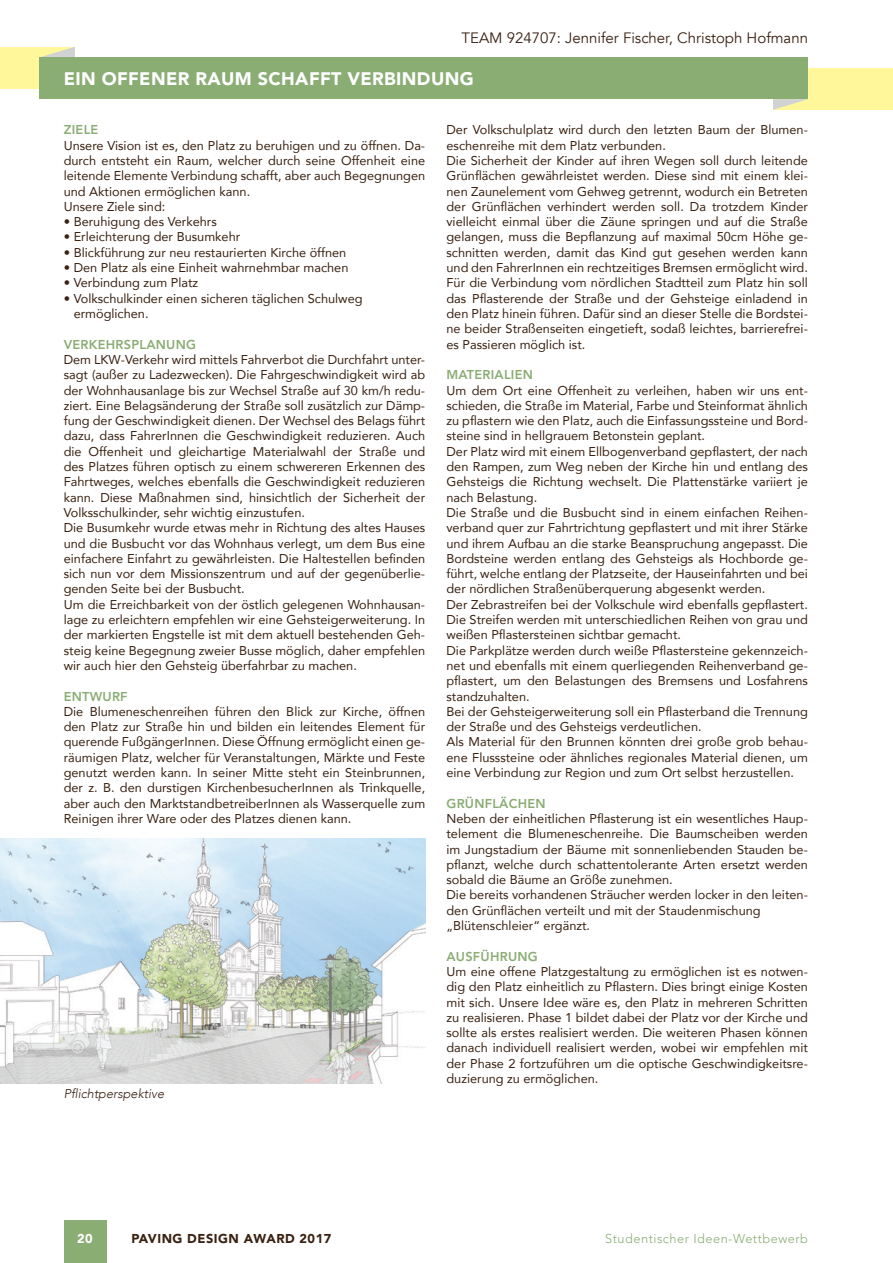
<style>
.page{position:relative;width:893px;height:1263px;background:#fff}
.page>*{position:absolute;margin:0;border:0;box-sizing:border-box;transform-origin:0 0}
.t1{font:900 18px "Avenir";letter-spacing:.02em;color:#fff}
.t2{font:15px "Avenir";color:#3a2111}
.t3{font:12.75px/15.3px "Avenir";color:#3a2111}
.t4{font:800 12.75px "Avenir";letter-spacing:.02em;color:#8aad74}
.t5{font:300 12.75px "Avenir";letter-spacing:.04em;color:#8aad74}
.t6{font:900 12.75px "Avenir";letter-spacing:.04em;color:#3a2111}
.t7{font:italic 300 12.75px "Avenir";color:#3a2111}
.t8{font:900 12.75px "Avenir";color:#fff}
</style>
<div class="page">
<div style="left:773px;top:68px;width:120px;height:42px;background:#fff79a"></div>
<div style="left:0;top:47px;width:75px;height:42px;background:#fff79a"></div>
<svg style="left:41px;top:47px;width:34px;height:10px"></svg>
<div style="left:40px;top:57px;width:768px;height:42px;background:#8aad74"></div>
<div style="left:64px;top:1220px;width:42px;height:43px;background:#8aad74"></div>
<svg style="left:773px;top:99px;width:34px;height:11px"></svg>
<img style="left:0;top:838px;width:425px;height:245px">
<p class="t2" style="left:461px;top:28px;width:348px">TEAM 924707: Jennifer Fischer, Christoph Hofmann</p>
<h1 class="t1" style="left:64px;top:68px;width:411px">EIN OFFENER RAUM SCHAFFT VERBINDUNG</h1>
<p class="t4" style="left:64px;top:122px;width:36px">ZIELE</p>
<p class="t3" style="left:64px;top:137px;width:363px">Unsere Vision ist es, den Platz zu beruhigen und zu öffnen. Da&shy;durch entsteht ein Raum, welcher durch seine Offenheit eine leitende Elemente Verbindung schafft, aber auch Begegnungen und Aktionen ermöglichen kann.<br>Unsere Ziele sind:</p>
<p class="t3" style="left:64px;top:214px;width:155px">• Beruhigung des Verkehrs</p>
<p class="t3" style="left:64px;top:229px;width:178px">• Erleichterung der Busumkehr</p>
<p class="t3" style="left:64px;top:244px;width:284px">• Blickführung zur neu restaurierten Kirche öffnen</p>
<p class="t3" style="left:64px;top:260px;width:286px">• Den Platz als eine Einheit wahrnehmbar machen</p>
<p class="t3" style="left:64px;top:275px;width:136px">• Verbindung zum Platz</p>
<p class="t3" style="left:74px;top:290px;width:290px;text-indent:-10px">• Volkschulkinder einen sicheren täglichen Schulweg ermöglichen.</p>
<p class="t4" style="left:64px;top:337px;width:134px">VERKEHRSPLANUNG</p>
<p class="t3" style="left:64px;top:351px;width:363px">Dem LKW-Verkehr wird mittels Fahrverbot die Durchfahrt unter&shy;sagt (außer zu Ladezwecken). Die Fahrgeschwindigkeit wird ab der Wohnhausanlage bis zur Wechsel Straße auf 30 km/h redu&shy;ziert. Eine Belagsänderung der Straße soll zusätzlich zur Dämp&shy;fung der Geschwindigkeit dienen. Der Wechsel des Belags führt dazu, dass FahrerInnen die Geschwindigkeit reduzieren. Auch die Offenheit und gleichartige Materialwahl der Straße und des Platzes führen optisch zu einem schwereren Erkennen des Fahrtweges, welches ebenfalls die Geschwindigkeit reduzieren kann. Diese Maßnahmen sind, hinsichtlich der Sicherheit der Volksschulkinder, sehr wichtig einzustufen.<br>Die Busumkehr wurde etwas mehr in Richtung des altes Hauses und die Busbucht vor das Wohnhaus verlegt, um dem Bus eine einfachere Einfahrt zu gewährleisten. Die Haltestellen befinden sich nun vor dem Missionszentrum und auf der gegenüberlie&shy;genden Seite bei der Busbucht.<br>Um die Erreichbarkeit von der östlich gelegenen Wohnhausan&shy;lage zu erleichtern empfehlen wir eine Gehsteigerweiterung. In der markierten Engstelle ist mit dem aktuell bestehenden Geh&shy;steig keine Begegnung zweier Busse möglich, daher empfehlen wir auch hier den Gehsteig überfahrbar zu machen.</p>
<p class="t4" style="left:64px;top:688px;width:65px">ENTWURF</p>
<p class="t3" style="left:64px;top:703px;width:363px;text-align:justify">Die Blumeneschenreihen führen den Blick zur Kirche, öffnen den Platz zur Straße hin und bilden ein leitendes Element für querende FußgängerInnen. Diese Öffnung ermöglicht einen ge&shy;räumigen Platz, welcher für Veranstaltungen, Märkte und Feste genutzt werden kann. In seiner Mitte steht ein Steinbrunnen, der z. B. den durstigen KirchenbesucherInnen als Trinkquelle, aber auch den MarktstandbetreiberInnen als Wasserquelle zum Reinigen ihrer Ware oder des Platzes dienen kann.</p>
<p class="t7" style="left:64px;top:1086px;width:102px">Pflichtperspektive</p>
<p class="t3" style="left:446px;top:122px;width:363px">Der Volkschulplatz wird durch den letzten Baum der Blumen&shy;eschenreihe mit dem Platz verbunden.<br>Die Sicherheit der Kinder auf ihren Wegen soll durch leitende Grünflächen gewährleistet werden. Diese sind mit einem klei&shy;nen Zaunelement vom Gehweg getrennt, wodurch ein Betreten der Grünflächen verhindert werden soll. Da trotzdem Kinder vielleicht einmal über die Zäune springen und auf die Straße gelangen, muss die Bepflanzung auf maximal 50cm Höhe ge&shy;schnitten werden, damit das Kind gut gesehen werden kann und den FahrerInnen ein rechtzeitiges Bremsen ermöglicht wird.<br>Für die Verbindung vom nördlichen Stadtteil zum Platz hin soll das Pflasterende der Straße und der Gehsteige einladend in den Platz hinein führen. Dafür sind an dieser Stelle die Bordstei&shy;ne beider Straßenseiten eingetieft, sodaß leichtes, barrierefrei&shy;es Passieren möglich ist.</p>
<p class="t4" style="left:446px;top:367px;width:88px">MATERIALIEN</p>
<p class="t3" style="left:446px;top:382px;width:363px">Um dem Ort eine Offenheit zu verleihen, haben wir uns ent&shy;schieden, die Straße im Material, Farbe und Steinformat ähnlich zu pflastern wie den Platz, auch die Einfassungssteine und Bord&shy;steine sind in hellgrauem Betonstein geplant.<br>Der Platz wird mit einem Ellbogenverband gepflastert, der nach den Rampen, zum Weg neben der Kirche hin und entlang des Gehsteigs die Richtung wechselt. Die Plattenstärke variiert je nach Belastung.<br>Die Straße und die Busbucht sind in einem einfachen Reihen&shy;verband quer zur Fahrtrichtung gepflastert und mit ihrer Stärke und ihrem Aufbau an die starke Beanspruchung angepasst. Die Bordsteine werden entlang des Gehsteigs als Hochborde ge&shy;führt, welche entlang der Platzseite, der Hauseinfahrten und bei der nördlichen Straßenüberquerung abgesenkt werden.<br>Der Zebrastreifen bei der Volkschule wird ebenfalls gepflastert.<br>Die Streifen werden mit unterschiedlichen Reihen von grau und weißen Pflastersteinen sichtbar gemacht.<br>Die Parkplätze werden durch weiße Pflastersteine gekennzeich&shy;net und ebenfalls mit einem querliegenden Reihenverband ge&shy;pflastert, um den Belastungen des Bremsens und Losfahrens standzuhalten.<br>Bei der Gehsteigerweiterung soll ein Pflasterband die Trennung der Straße und des Gehsteigs verdeutlichen.<br>Als Material für den Brunnen könnten drei große grob behau&shy;ene Flusssteine oder ähnliches regionales Material dienen, um eine Verbindung zur Region und zum Ort selbst herzustellen.</p>
<p class="t4" style="left:446px;top:796px;width:101px">GRÜNFLÄCHEN</p>
<p class="t3" style="left:446px;top:810px;width:363px">Neben der einheitlichen Pflasterung ist ein wesentliches Haup&shy;telement die Blumeneschenreihe. Die Baumscheiben werden im Jungstadium der Bäume mit sonnenliebenden Stauden be&shy;pflanzt, welche durch schattentolerante Arten ersetzt werden sobald die Bäume an Größe zunehmen.<br>Die bereits vorhandenen Sträucher werden locker in den leiten&shy;den Grünflächen verteilt und mit der Staudenmischung „Blütenschleier“ ergänzt.</p>
<p class="t4" style="left:446px;top:949px;width:93px">AUSFÜHRUNG</p>
<p class="t3" style="left:446px;top:963px;width:363px;text-align:justify">Um eine offene Platzgestaltung zu ermöglichen ist es notwen&shy;dig den Platz einheitlich zu Pflastern. Dies bringt einige Kosten mit sich. Unsere Idee wäre es, den Platz in mehreren Schritten zu realisieren. Phase 1 bildet dabei der Platz vor der Kirche und sollte als erstes realisiert werden. Die weiteren Phasen können danach individuell realisiert werden, wobei wir empfehlen mit der Phase 2 fortzuführen um die optische Geschwindigkeitsre&shy;duzierung zu ermöglichen.</p>
<p class="t8" style="left:77px;top:1231px;width:17px">20</p>
<p class="t6" style="left:131px;top:1231px;width:201px">PAVING DESIGN AWARD 2017</p>
<p class="t5" style="left:605px;top:1231px;width:204px">Studentischer Ideen-Wettbewerb</p>
</div>
